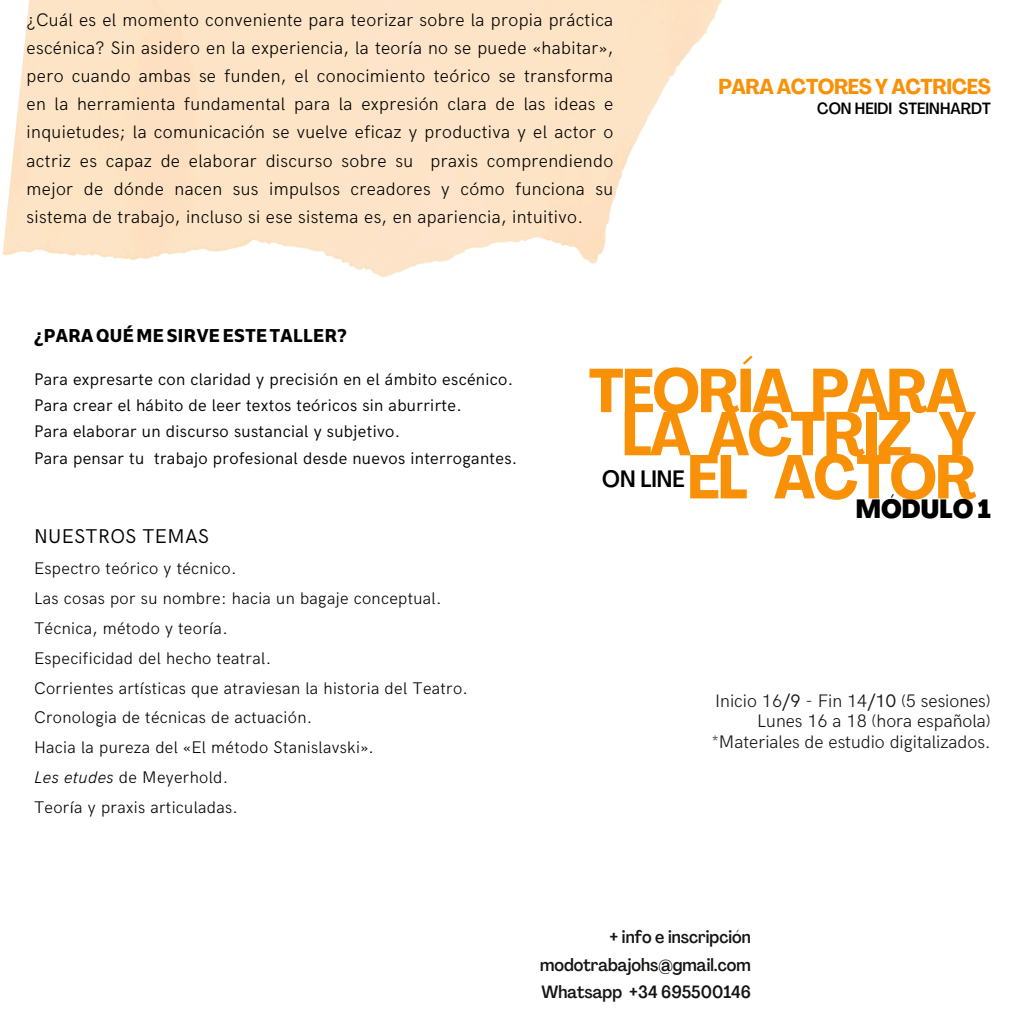
<style>
.page{position:relative;width:1013px;height:1013px;background:#fff}
.page>*{position:absolute;margin:0;border:0;box-sizing:border-box;transform-origin:0 0}
.t1{font:700 condensed 61px/43.1px "Agrandir";letter-spacing:-.03em;color:#f89108;text-align:center}
.t2{font:800 condensed 25.88px "Agrandir";color:#000}
.t3{font:500 condensed 23.38px "Agrandir";color:#000}
.t4{font:21.25px "RTL Media Pro Bold";letter-spacing:.02em;color:#000}
.t5{font:700 condensed 21.25px "Agrandir";letter-spacing:-.02em;color:#f89108}
.t6{font:20px "HK Grotesk";letter-spacing:.02em;color:#000}
.t7{font:300 18.12px/28.1px "HK Grotesk";letter-spacing:.02em;color:#000;text-align:justify}
.t8{font:300 18.12px/20.6px "HK Grotesk";color:#141413;text-align:right}
.t9{font:500 condensed 17.5px/27.2px "Agrandir";color:#141413;text-align:justify}
.t10{font:300 16.88px/29.8px "HK Grotesk";letter-spacing:.02em;color:#000}
.t11{font:16.88px/26.2px "HK Grotesk";letter-spacing:.02em;color:#000}
.t12{font:500 condensed 16px "Agrandir";color:#000}
.s1{font-style:italic}
.s2{font-weight:400}
</style>
<div class="page">
<img style="left:2px;top:0;width:720px;height:277px">
<h5 class="t7" style="left:27px;top:6px;width:588px">¿Cuál es el momento conveniente para teorizar sobre la propia práctica escénica? Sin asidero en la experiencia, la teoría no se puede «habitar», pero cuando ambas se funden, el conocimiento teórico se transforma en la herramienta fundamental para la expresión clara de las ideas e inquietudes; la comunicación se vuelve eficaz y productiva y el actor o actriz es capaz de elaborar discurso sobre su praxis comprendiendo mejor de dónde nacen sus impulsos creadores y cómo funciona su sistema de trabajo, incluso si ese sistema es, en apariencia, intuitivo.</h5>
<h3 class="t5" style="left:718px;top:78px;width:274px">PARA ACTORES Y ACTRICES</h3>
<h3 class="t12" style="left:817px;top:102px;width:175px">CON HEIDI STEINHARDT</h3>
<h1 class="t4" style="left:34px;top:327px;width:314px">¿PARAQUÉMESIRVEESTETALLER?</h1>
<h2 class="t11" style="left:34px;top:366px;width:481px">Para expresarte con claridad y precisión en el ámbito escénico.</h2>
<h2 class="t11" style="left:34px;top:393px;width:429px">Para crear el hábito de leer textos teóricos sin aburrirte.<br>Para elaborar un discurso sustancial y subjetivo.</h2>
<h6 class="t11" style="left:34px;top:445px;width:485px">Para pensar tu trabajo profesional desde nuevos interrogantes.</h6>
<p class="t6" style="left:34px;top:525px;width:176px">NUESTROS TEMAS</p>
<p class="t10" style="left:34px;top:554px;width:435px">Espectro teórico y técnico.<br>Las cosas por su nombre: hacia un bagaje conceptual.<br>Técnica, método y teoría.<br>Especificidad del hecho teatral.<br>Corrientes artísticas que atraviesan la historia del Teatro.<br>Cronologia de técnicas de actuación.<br>Hacia la pureza del «El método Stanislavski».<br><span class="s1">Les etudes</span> de Meyerhold.<br>Teoría y praxis articuladas.</p>
<p class="t1" style="left:588px;top:375px;width:389px">TEORÍA PARA<br>LA ACTRIZ Y</p>
<h6 class="t3" style="left:602px;top:469px;width:84px">ON LINE</h6>
<p class="t1" style="left:687px;top:461px;width:291px">EL ACTOR</p>
<p class="t2" style="left:856px;top:498px;width:136px">MÓDULO 1</p>
<p class="t8" style="left:711px;top:691px;width:281px">Inicio 16<span class="s2">/9</span> - Fin 14<span class="s2">/10</span> (5 sesiones)<br>Lunes 16 a 18 (hora española) *Materiales de estudio digitalizados.</p>
<h4 class="t9" style="left:540px;top:925px;width:212px;text-indent:69px">+ info e inscripción modotrabajohs@gmail.com Whatsapp +34 695500146</h4>
</div>
